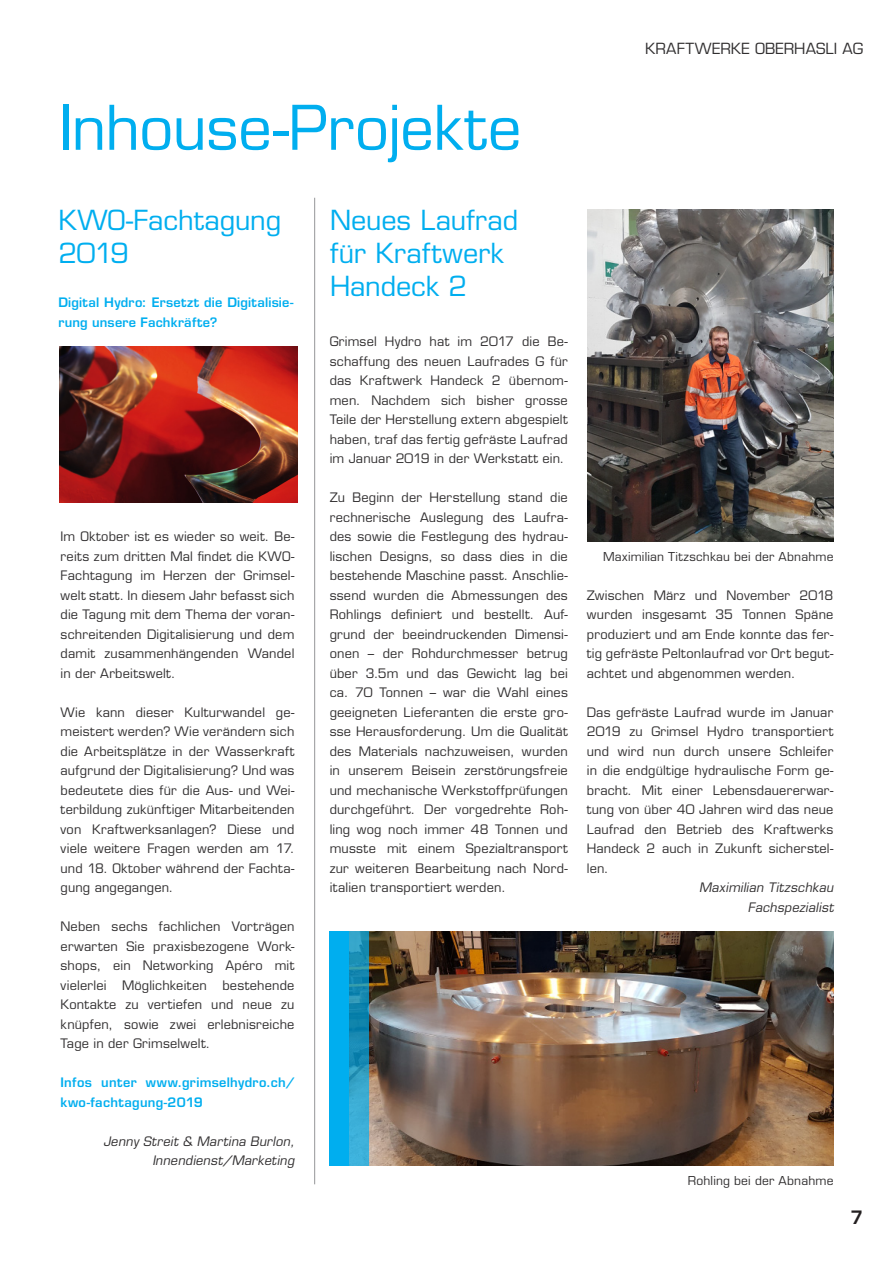
<style>
.page{position:relative;width:893px;height:1263px;background:#fff}
.page>*{position:absolute;margin:0;border:0;box-sizing:border-box;transform-origin:0 0}
.TITEL{font:60px "Eurostile LT Std";letter-spacing:-.01em;color:#00aeef}
.TITEL-2{font:27px/33px "Eurostile LT Std";letter-spacing:-.005em;color:#00aeef}
.t1{font:600 18px "Eurostile LT Std";color:#231f20}
.t2{font:15px "Eurostile LT Std";letter-spacing:.005em;color:#312f30}
.Absatz_Text{font:12.75px/19.5px "Eurostile LT Std";letter-spacing:.015em;color:#312f30;text-align:justify}
.Absatz_Text-2{font:600 12.75px/19.5px "Eurostile LT Std";letter-spacing:.02em;color:#00aeef}
.Autor-kursiv{font:italic 12.75px/19.5px "Eurostile LT Std";color:#312f30;text-align:right}
.Bildlegenden{font:12px "Eurostile LT Std";letter-spacing:.015em;color:#312f30}
</style>
<div class="page">
<hr style="left:314px;top:198px;width:1px;height:986px;background:#7a7c7f">
<img style="left:587px;top:210px;width:246px;height:331px">
<img style="left:368px;top:931px;width:465px;height:234px">
<img style="left:60px;top:346px;width:238px;height:156px">
<svg style="left:349px;top:931px;width:19px;height:234px;background:#2698c0"></svg>
<div style="left:329px;top:931px;width:20px;height:234px;background:#00aeef"></div>
<p class="t2" style="left:645px;top:39px;width:220px">KRAFTWERKE OBERHASLI AG</p>
<p class="TITEL" style="left:60px;top:92px;width:464px">Inhouse-Projekte</p>
<p class="TITEL-2" style="left:58px;top:204px;width:224px">KWO-Fachtagung<br>2019</p>
<p class="Absatz_Text-2" style="left:58px;top:293px;width:236px">Digital Hydro: Ersetzt die Digitalisie&shy;rung unsere Fachkräfte?</p>
<p class="Absatz_Text" style="left:61px;top:527px;width:235px">Im Oktober ist es wieder so weit. Be&shy;reits zum dritten Mal findet die KWO-Fachtagung im Herzen der Grimsel&shy;welt statt. In diesem Jahr befasst sich die Tagung mit dem Thema der voran&shy;schreitenden Digitalisierung und dem damit zusammenhängenden Wandel in der Arbeitswelt.</p>
<p class="Absatz_Text" style="left:61px;top:702px;width:235px">Wie kann dieser Kulturwandel ge&shy;meistert werden? Wie verändern sich die Arbeitsplätze in der Wasserkraft aufgrund der Digitalisierung? Und was bedeutete dies für die Aus- und Wei&shy;terbildung zukünftiger Mitarbeitenden von Kraftwerksanlagen? Diese und viele weitere Fragen werden am 17. und 18. Oktober während der Fachta&shy;gung angegangen.</p>
<p class="Absatz_Text" style="left:61px;top:917px;width:235px">Neben sechs fachlichen Vorträgen erwarten Sie praxisbezogene Work&shy;shops, ein Networking Apéro mit vielerlei Möglichkeiten bestehende Kontakte zu vertiefen und neue zu knüpfen, sowie zwei erlebnisreiche Tage in der Grimselwelt.</p>
<p class="Absatz_Text-2" style="left:61px;top:1073px;width:235px">Infos unter www.grimselhydro.ch/ kwo-fachtagung-2019</p>
<p class="Autor-kursiv" style="left:103px;top:1131px;width:195px">Jenny Streit &amp; Martina Burlon,<br>Innendienst/Marketing</p>
<p class="TITEL-2" style="left:330px;top:204px;width:190px">Neues Laufrad für Kraftwerk<br>Handeck 2</p>
<p class="Absatz_Text" style="left:330px;top:332px;width:240px">Grimsel Hydro hat im 2017 die Be&shy;schaffung des neuen Laufrades G für das Kraftwerk Handeck 2 übernom&shy;men. Nachdem sich bisher grosse Teile der Herstellung extern abgespielt haben, traf das fertig gefräste Laufrad im Januar 2019 in der Werkstatt ein.</p>
<p class="Absatz_Text" style="left:330px;top:488px;width:240px">Zu Beginn der Herstellung stand die rechnerische Auslegung des Laufra&shy;des sowie die Festlegung des hydrau&shy;lischen Designs, so dass dies in die bestehende Maschine passt. Anschlie&shy;ssend wurden die Abmessungen des Rohlings definiert und bestellt. Auf&shy;grund der beeindruckenden Dimensi&shy;onen – der Rohdurchmesser betrug über 3.5m und das Gewicht lag bei ca. 70 Tonnen – war die Wahl eines geeigneten Lieferanten die erste gro&shy;sse Herausforderung. Um die Qualität des Materials nachzuweisen, wurden in unserem Beisein zerstörungsfreie und mechanische Werkstoffprüfungen durchgeführt. Der vorgedrehte Roh&shy;ling wog noch immer 48 Tonnen und musste mit einem Spezialtransport zur weiteren Bearbeitung nach Nord&shy;italien transportiert werden.</p>
<p class="Bildlegenden" style="left:603px;top:549px;width:232px">Maximilian Titzschkau bei der Abnahme</p>
<p class="Absatz_Text" style="left:587px;top:585px;width:248px">Zwischen März und November 2018 wurden insgesamt 35 Tonnen Späne produziert und am Ende konnte das fer&shy;tig gefräste Peltonlaufrad vor Ort begut&shy;achtet und abgenommen werden.</p>
<p class="Absatz_Text" style="left:587px;top:702px;width:248px">Das gefräste Laufrad wurde im Januar 2019 zu Grimsel Hydro transportiert und wird nun durch unsere Schleifer in die endgültige hydraulische Form ge&shy;bracht. Mit einer Lebensdauererwar&shy;tung von über 40 Jahren wird das neue Laufrad den Betrieb des Kraftwerks Handeck 2 auch in Zukunft sicherstel&shy;len.</p>
<p class="Autor-kursiv" style="left:699px;top:878px;width:139px">Maximilian Titzschkau</p>
<p class="Autor-kursiv" style="left:748px;top:897px;width:90px">Fachspezialist</p>
<p class="Bildlegenden" style="left:688px;top:1173px;width:147px">Rohling bei der Abnahme</p>
<h3 class="t1" style="left:850px;top:1206px;width:14px">7</h3>
</div>
